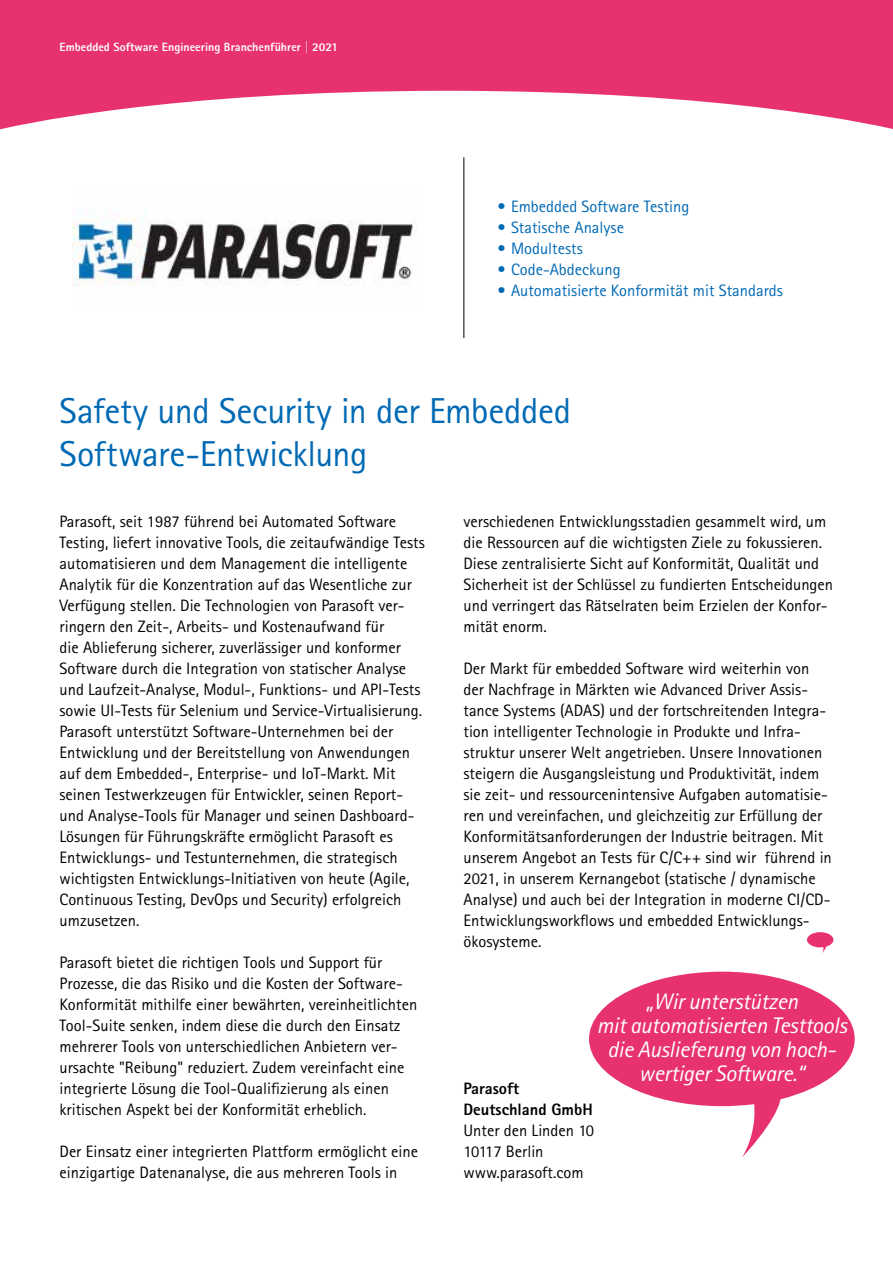
<style>
.page{position:relative;width:893px;height:1263px;background:#fff}
.page>*{position:absolute;margin:0;border:0;box-sizing:border-box;transform-origin:0 0}
.t1{font:36px/43.5px "Rotis Sans Serif Std";letter-spacing:-.01em;color:#0069b4}
.t2{font:italic 22.5px/24px "Rotis Sans Serif Std";letter-spacing:-.01em;color:#fff;text-align:center}
.t3{font:16.5px/21px "Rotis Sans Serif Std";color:#000}
.t4{font:16.5px "Rotis Sans Serif Std";color:#0069b4}
.t5{font:800 16.5px/21px "Rotis Sans Serif Std";color:#000}
.t6{font:800 12px "Rotis Sans Serif Std";color:#fff}
</style>
<div class="page">
<svg style="left:0;top:0;width:893px;height:130px;fill:#e8326e"></svg>
<hr style="left:463px;top:157px;width:1px;height:181px;background:#000">
<svg style="left:807px;top:932px;width:26px;height:21px"></svg>
<img style="left:72px;top:210px;width:345px;height:76px">
<svg style="left:589px;top:972px;width:266px;height:185px;fill:#e8326e"></svg>
<p class="t6" style="left:60px;top:39px;width:280px">Embedded Software Engineering Branchenführer | 2021</p>
<p class="t4" style="left:497px;top:197px;width:193px">• Embedded Software Testing</p>
<p class="t4" style="left:497px;top:218px;width:128px">• Statische Analyse</p>
<p class="t4" style="left:497px;top:239px;width:87px">• Modultests</p>
<p class="t4" style="left:497px;top:260px;width:125px">• Code-Abdeckung</p>
<p class="t4" style="left:497px;top:281px;width:287px">• Automatisierte Konformität mit Standards</p>
<h1 class="t1" style="left:60px;top:389px;width:513px">Safety und Security in der Embedded<br>Software-Entwicklung</h1>
<p class="t3" style="left:60px;top:511px;width:367px">Parasoft, seit 1987 führend bei Automated Software Testing, liefert innovative Tools, die zeitaufwändige Tests automatisieren und dem Management die intelligente Analytik für die Konzentration auf das Wesentliche zur Verfügung stellen. Die Technologien von Parasoft ver&shy;ringern den Zeit-, Arbeits- und Kostenaufwand für<br>die Ablieferung sicherer, zuverlässiger und konformer Software durch die Integration von statischer Analyse und Laufzeit-Analyse, Modul-, Funktions- und API-Tests sowie UI-Tests für Selenium und Service-Virtualisierung.<br>Parasoft unterstützt Software-Unternehmen bei der Entwicklung und der Bereitstellung von Anwendungen auf dem Embedded-, Enterprise- und IoT-Markt. Mit seinen Testwerkzeugen für Entwickler, seinen Report&shy;und Analyse-Tools für Manager und seinen Dashboard-Lösungen für Führungskräfte ermöglicht Parasoft es Entwicklungs- und Testunternehmen, die strategisch wichtigsten Entwicklungs-Initiativen von heute (Agile, Continuous Testing, DevOps und Security) erfolgreich umzusetzen.</p>
<p class="t3" style="left:60px;top:952px;width:359px">Parasoft bietet die richtigen Tools und Support für Prozesse, die das Risiko und die Kosten der Software-Konformität mithilfe einer bewährten, vereinheitlichten Tool-Suite senken, indem diese die durch den Einsatz mehrerer Tools von unterschiedlichen Anbietern ver&shy;ursachte "Reibung" reduziert. Zudem vereinfacht eine integrierte Lösung die Tool-Qualifizierung als einen kritischen Aspekt bei der Konformität erheblich.</p>
<p class="t3" style="left:60px;top:1141px;width:360px">Der Einsatz einer integrierten Plattform ermöglicht eine einzigartige Datenanalyse, die aus mehreren Tools in</p>
<p class="t3" style="left:463px;top:511px;width:371px">verschiedenen Entwicklungsstadien gesammelt wird, um die Ressourcen auf die wichtigsten Ziele zu fokussieren.<br>Diese zentralisierte Sicht auf Konformität, Qualität und Sicherheit ist der Schlüssel zu fundierten Entscheidungen und verringert das Rätselraten beim Erzielen der Konfor&shy;mität enorm.</p>
<p class="t3" style="left:463px;top:658px;width:370px">Der Markt für embedded Software wird weiterhin von der Nachfrage in Märkten wie Advanced Driver Assis&shy;tance Systems (ADAS) und der fortschreitenden Integra&shy;tion intelligenter Technologie in Produkte und Infra&shy;struktur unserer Welt angetrieben. Unsere Innovationen steigern die Ausgangsleistung und Produktivität, indem sie zeit- und ressourcenintensive Aufgaben automatisie&shy;ren und vereinfachen, und gleichzeitig zur Erfüllung der Konformitätsanforderungen der Industrie beitragen. Mit unserem Angebot an Tests für C/C++ sind wir führend in 2021, in unserem Kernangebot (statische / dynamische Analyse) und auch bei der Integration in moderne CI/CD-Entwicklungsworkflows und embedded Entwicklungs&shy;ökosysteme.</p>
<h2 class="t2" style="left:597px;top:990px;width:252px">„Wir unterstützen<br>mit automatisierten Testtools die Auslieferung von hoch&shy;wertiger Software.“</h2>
<p class="t5" style="left:463px;top:1078px;width:131px">Parasoft<br>Deutschland GmbH</p>
<p class="t3" style="left:463px;top:1120px;width:132px">Unter den Linden 10<br>10117 Berlin www.parasoft.com</p>
</div>
